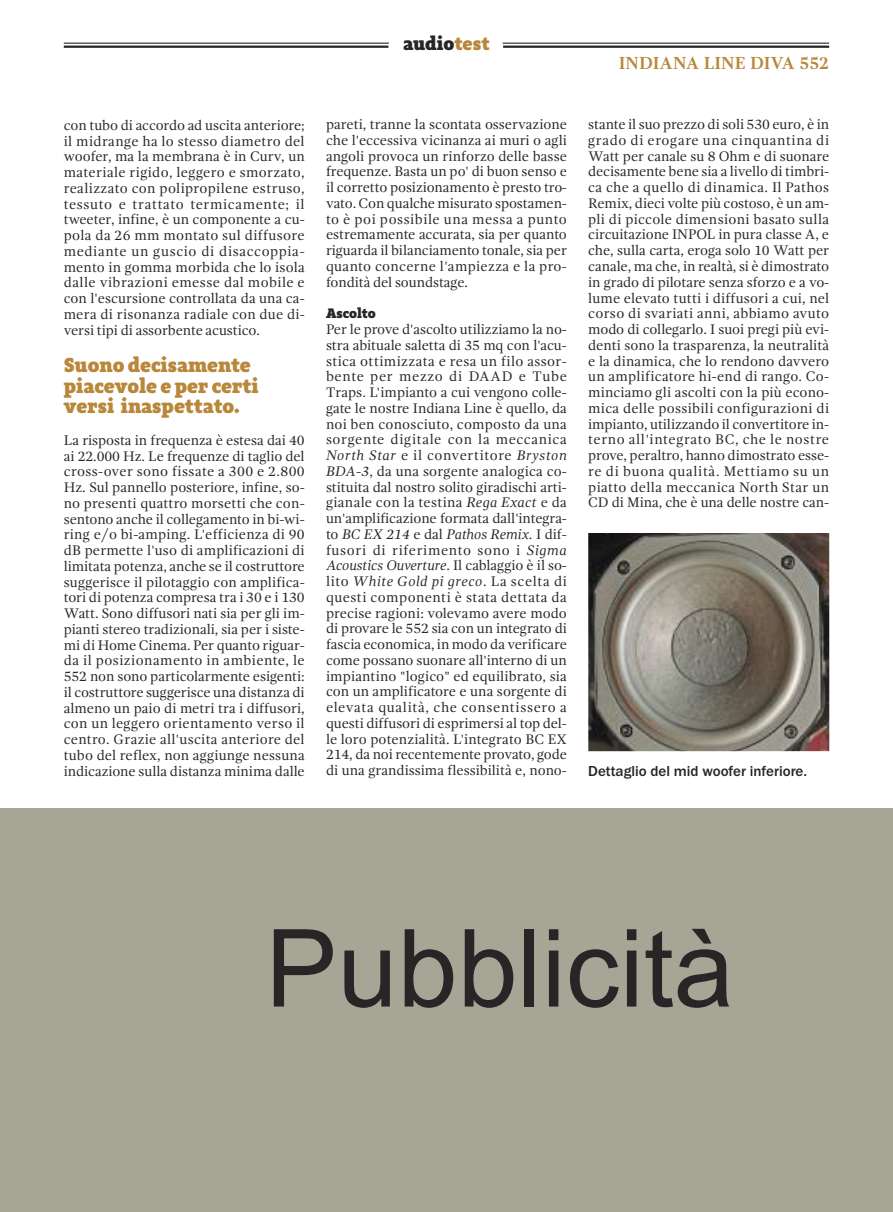
<style>
.page{position:relative;width:893px;height:1212px;background:#fff}
.page>*{position:absolute;margin:0;border:0;box-sizing:border-box;transform-origin:0 0}
.t1{font:108px "Arial";color:#272526}
.t2{font:800 21px/20.2px "Adagio Slab";color:#b8873a}
.t3{font:800 19.5px "Adagio Slab";color:#272526}
.t4{font:700 18px "Gandhi Serif";color:#b8873a}
.t5{font:500 15px "Franklin Gothic";color:#272526}
.t6{font:14.25px/15.8px "Gandhi Serif";letter-spacing:-.005em;color:#272526;text-align:justify}
.t7{font:800 14.25px "Adagio Slab";color:#272526}
.s1{color:#b8873a}
.s2{font-style:italic}
</style>
<div class="page">
<hr style="left:64px;top:46px;width:765px;height:2px;background:#272526">
<hr style="left:64px;top:43px;width:765px;height:1px;background:#272526">
<div style="left:388px;top:34px;width:115px;height:25px;background:#fff;border-radius:13px"></div>
<div style="left:0;top:808px;width:893px;height:404px;background:#a7a696"></div>
<img style="left:588px;top:534px;width:241px;height:217px">
<h3 class="t3" style="left:403px;top:30px;width:88px">audio<span class="s1">test</span></h3>
<p class="t6" style="left:64px;top:118px;width:242px">con tubo di accordo ad uscita anteriore; il midrange ha lo stesso diametro del woofer, ma la membrana è in Curv, un materiale rigido, leggero e smorzato, realizzato con polipropilene estruso, tessuto e trattato termicamente; il tweeter, infine, è un componente a cu&shy;pola da 26 mm montato sul diffusore mediante un guscio di disaccoppia&shy;mento in gomma morbida che lo isola dalle vibrazioni emesse dal mobile e con l'escursione controllata da una ca&shy;mera di risonanza radiale con due di&shy;versi tipi di assorbente acustico.</p>
<h2 class="t2" style="left:64px;top:355px;width:196px">Suono decisamente piacevole e per certi versi inaspettato.</h2>
<p class="t6" style="left:64px;top:433px;width:242px">La risposta in frequenza è estesa dai 40 ai 22.000 Hz. Le frequenze di taglio del cross-over sono fissate a 300 e 2.800<br>Hz. Sul pannello posteriore, infine, so&shy;no presenti quattro morsetti che con&shy;sentono anche il collegamento in bi-wi&shy;ring e/o bi-amping. L'efficienza di 90 dB permette l'uso di amplificazioni di limitata potenza, anche se il costruttore suggerisce il pilotaggio con amplifica&shy;tori di potenza compresa tra i 30 e i 130<br>Watt. Sono diffusori nati sia per gli im&shy;pianti stereo tradizionali, sia per i siste&shy;mi di Home Cinema. Per quanto riguar&shy;da il posizionamento in ambiente, le 552 non sono particolarmente esigenti: il costruttore suggerisce una distanza di almeno un paio di metri tra i diffusori, con un leggero orientamento verso il centro. Grazie all'uscita anteriore del tubo del reflex, non aggiunge nessuna indicazione sulla distanza minima dalle</p>
<p class="t6" style="left:326px;top:118px;width:242px">pareti, tranne la scontata osservazione che l'eccessiva vicinanza ai muri o agli angoli provoca un rinforzo delle basse frequenze. Basta un po' di buon senso e il corretto posizionamento è presto tro&shy;vato. Con qualche misurato spostamen&shy;to è poi possibile una messa a punto estremamente accurata, sia per quanto riguarda il bilanciamento tonale, sia per quanto concerne l'ampiezza e la pro&shy;fondità del soundstage.</p>
<p class="t7" style="left:326px;top:304px;width:51px">Ascolto</p>
<p class="t6" style="left:326px;top:322px;width:242px">Per le prove d'ascolto utilizziamo la no&shy;stra abituale saletta di 35 mq con l'acu&shy;stica ottimizzata e resa un filo assor&shy;bente per mezzo di DAAD e Tube Traps. L'impianto a cui vengono colle&shy;gate le nostre Indiana Line è quello, da noi ben conosciuto, composto da una sorgente digitale con la meccanica <span class="s2">North Star</span> e il convertitore <span class="s2">Bryston BDA-3</span>, da una sorgente analogica co&shy;stituita dal nostro solito giradischi arti&shy;gianale con la testina <span class="s2">Rega Exact</span> e da un'amplificazione formata dall'integra&shy;to <span class="s2">BC EX 214</span> e dal <span class="s2">Pathos Remix.</span> I dif&shy;fusori di riferimento sono i <span class="s2">Sigma Acoustics Ouverture</span>. Il cablaggio è il so&shy;lito <span class="s2">White Gold pi greco</span>. La scelta di questi componenti è stata dettata da precise ragioni: volevamo avere modo di provare le 552 sia con un integrato di fascia economica, in modo da verificare come possano suonare all'interno di un impiantino "logico" ed equilibrato, sia con un amplificatore e una sorgente di elevata qualità, che consentissero a questi diffusori di esprimersi al top del&shy;le loro potenzialità. L'integrato BC EX 214, da noi recentemente provato, gode di una grandissima flessibilità e, nono-</p>
<p class="t4" style="left:619px;top:56px;width:212px">INDIANA LINE DIVA 552</p>
<p class="t6" style="left:588px;top:118px;width:242px">stante il suo prezzo di soli 530 euro, è in grado di erogare una cinquantina di Watt per canale su 8 Ohm e di suonare decisamente bene sia a livello di timbri&shy;ca che a quello di dinamica. Il Pathos Remix, dieci volte più costoso, è un am&shy;pli di piccole dimensioni basato sulla circuitazione INPOL in pura classe A, e che, sulla carta, eroga solo 10 Watt per canale, ma che, in realtà, si è dimostrato in grado di pilotare senza sforzo e a vo&shy;lume elevato tutti i diffusori a cui, nel corso di svariati anni, abbiamo avuto modo di collegarlo. I suoi pregi più evi&shy;denti sono la trasparenza, la neutralità e la dinamica, che lo rendono davvero un amplificatore hi-end di rango. Co&shy;minciamo gli ascolti con la più econo&shy;mica delle possibili configurazioni di impianto, utilizzando il convertitore in&shy;terno all'integrato BC, che le nostre prove, peraltro, hanno dimostrato esse&shy;re di buona qualità. Mettiamo su un piatto della meccanica North Star un CD di Mina, che è una delle nostre can-</p>
<p class="t5" style="left:588px;top:762px;width:220px">Dettaglio del mid woofer inferiore.</p>
<h1 class="t1" style="left:265px;top:906px;width:470px">Pubblicità</h1>
</div>
